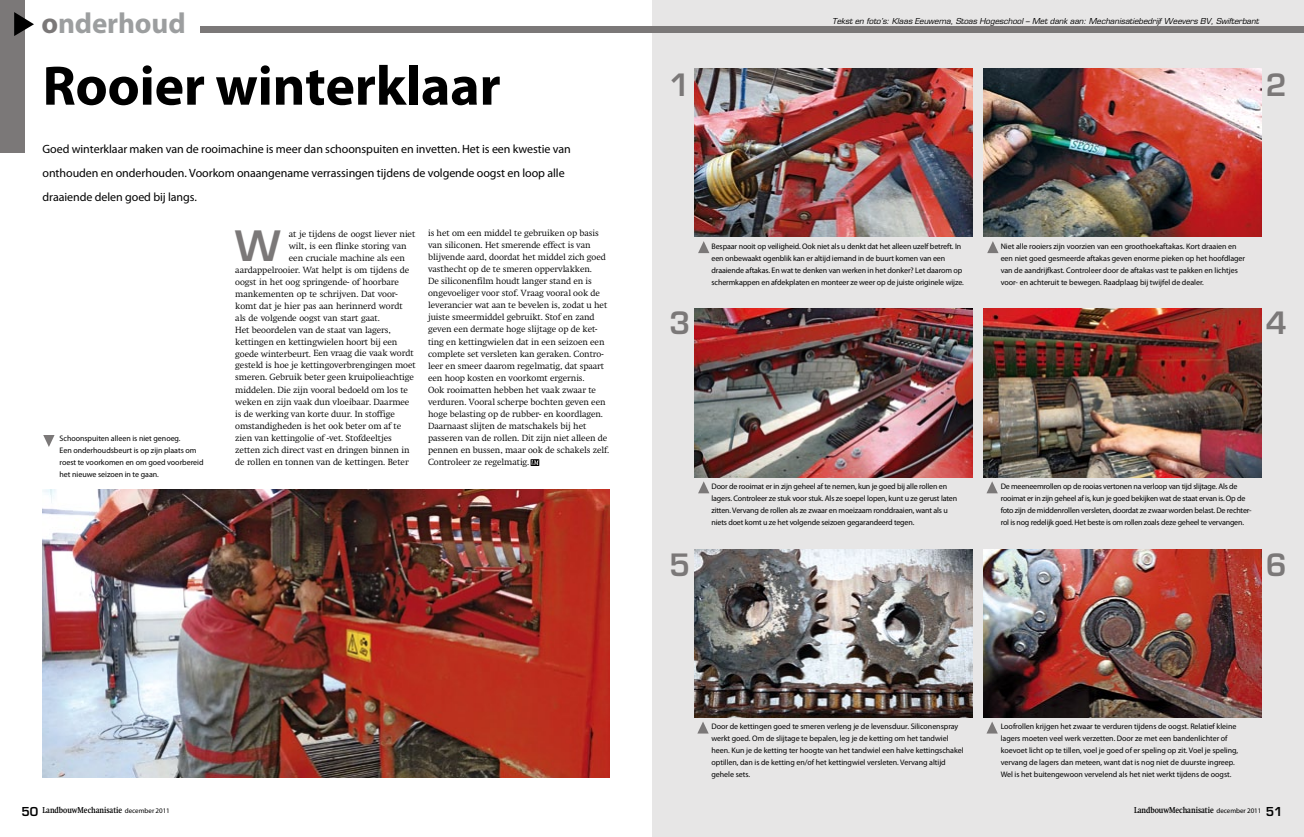
<style>
.page{position:relative;width:1304px;height:837px;background:#fff}
.page>*{position:absolute;margin:0;border:0;box-sizing:border-box;transform-origin:0 0}
.t1{font:700 56px "Myriad Pro";letter-spacing:-.005em;color:#000}
.t2{font:600 40.8px "Eurostile LT Std";color:#7b7878}
.t3{font:600 30px "Eurostile LT Std";color:#7b7878}
.t4{font:700 29px "Myriad Pro";letter-spacing:-.005em;color:#9c9e9f}
.t5{font:12px/24px "Myriad Pro";letter-spacing:-.005em;color:#000}
.t6{font:300 8.8px/12px "Swift";letter-spacing:-.005em;color:#000}
.t7{font:700 8.4px "Swift";letter-spacing:-.005em;color:#000;scale:.83 1}
.t8{font:8px/12px "Myriad Pro";letter-spacing:-.005em;color:#000}
.t9{font:8px/12px "Myriad Pro";letter-spacing:-.025em;color:#000}
.t10{font:italic 8px "Eurostile LT Std";letter-spacing:-.005em;color:#000}
.s1{color:#7b7878}
.s2{font-family:"Eurostile LT Std";font-weight:600;font-size:12px}
.s3{font-family:"Myriad Pro";font-weight:400;font-size:7px}
</style>
<div class="page">
<div style="left:652px;top:0;width:652px;height:836px;background:#e7e6e6"></div>
<div style="left:0;top:0;width:24px;height:153px;background:#7b7878"></div>
<div style="left:201px;top:27px;width:451px;height:6px;background:#7b7878"></div>
<svg style="left:14px;top:12px;width:20px;height:24px"></svg>
<div style="left:652px;top:27px;width:652px;height:6px;background:#7b7878"></div>
<img style="left:984px;top:69px;width:277px;height:168px">
<img style="left:694px;top:69px;width:278px;height:168px">
<img style="left:694px;top:309px;width:278px;height:168px">
<img style="left:984px;top:309px;width:277px;height:168px">
<img style="left:694px;top:549px;width:278px;height:168px">
<img style="left:984px;top:549px;width:277px;height:168px">
<svg style="left:531px;top:459px;width:8px;height:7px"></svg>
<svg style="left:531px;top:460px;width:8px;height:5px"></svg>
<svg style="left:987px;top:241px;width:12px;height:12px"></svg>
<svg style="left:698px;top:241px;width:11px;height:12px"></svg>
<svg style="left:698px;top:481px;width:11px;height:12px"></svg>
<svg style="left:986px;top:481px;width:12px;height:12px"></svg>
<svg style="left:697px;top:722px;width:12px;height:11px"></svg>
<svg style="left:987px;top:722px;width:11px;height:11px"></svg>
<img style="left:43px;top:489px;width:566px;height:288px">
<svg style="left:43px;top:435px;width:12px;height:12px"></svg>
<h3 class="t4" style="left:42px;top:4px;width:146px"><span class="s1">o</span>nderhoud</h3>
<h1 class="t1" style="left:43px;top:49px;width:460px">Rooier winterklaar</h1>
<h3 class="t5" style="left:43px;top:136px;width:530px">Goed winterklaar maken van de rooimachine is meer dan schoonspuiten en invetten. Het is een kwestie van onthouden en onderhouden. Voorkom onaangename verrassingen tijdens de volgende oogst en loop alle draaiende delen goed bij langs.</h3>
<h2 class="t2" style="left:235px;top:220px;width:47px">W</h2>
<p class="t6" style="left:289px;top:228px;width:128px">at je tijdens de oogst liever niet</p>
<p class="t6" style="left:428px;top:227px;width:183px">is het om een middel te gebruiken op basis van siliconen. Het smerende effect is van blijvende aard, doordat het middel zich goed vasthecht op de te smeren oppervlakken.<br>De siliconenfilm houdt langer stand en is ongevoeliger voor stof. Vraag vooral ook de leverancier wat aan te bevelen is, zodat u het juiste smeermiddel gebruikt. Stof en zand geven een dermate hoge slijtage op de ket&shy;ting en kettingwielen dat in een seizoen een complete set versleten kan geraken. Contro&shy;leer en smeer daarom regelmatig, dat spaart een hoop kosten en voorkomt ergernis.<br>Ook rooimatten hebben het vaak zwaar te verduren. Vooral scherpe bochten geven een hoge belasting op de rubber- en koordlagen.<br>Daarnaast slijten de matschakels bij het passeren van de rollen. Dit zijn niet alleen de pennen en bussen, maar ook de schakels zelf.<br>Controleer ze regelmatig.</p>
<p class="t6" style="left:289px;top:240px;width:119px">wilt, is een flinke storing van</p>
<p class="t6" style="left:289px;top:252px;width:118px">een cruciale machine als een</p>
<p class="t6" style="left:235px;top:264px;width:175px">aardappelrooier. Wat helpt is om tijdens de</p>
<p class="t6" style="left:235px;top:276px;width:165px">oogst in het oog springende- of hoorbare</p>
<p class="t6" style="left:235px;top:288px;width:164px">mankementen op te schrijven. Dat voor-</p>
<p class="t6" style="left:235px;top:300px;width:169px">komt dat je hier pas aan herinnerd wordt</p>
<p class="t6" style="left:235px;top:312px;width:146px">als de volgende oogst van start gaat.</p>
<p class="t6" style="left:235px;top:324px;width:157px">Het beoordelen van de staat van lagers,</p>
<p class="t6" style="left:235px;top:336px;width:164px">kettingen en kettingwielen hoort bij een</p>
<p class="t6" style="left:235px;top:347px;width:180px">goede winterbeurt. Een vraag die vaak wordt</p>
<p class="t6" style="left:235px;top:359px;width:182px">gesteld is hoe je kettingoverbrengingen moet</p>
<p class="t6" style="left:235px;top:371px;width:180px">smeren. Gebruik beter geen kruipolieachtige</p>
<p class="t6" style="left:235px;top:383px;width:174px">middelen. Die zijn vooral bedoeld om los te</p>
<p class="t6" style="left:235px;top:395px;width:176px">weken en zijn vaak dun vloeibaar. Daarmee</p>
<p class="t6" style="left:235px;top:407px;width:161px">is de werking van korte duur. In stoffige</p>
<p class="t6" style="left:235px;top:419px;width:168px">omstandigheden is het ook beter om af te</p>
<p class="t6" style="left:235px;top:431px;width:158px">zien van kettingolie of -vet. Stofdeeltjes</p>
<p class="t6" style="left:235px;top:443px;width:176px">zetten zich direct vast en dringen binnen in</p>
<p class="t6" style="left:235px;top:455px;width:175px">de rollen en tonnen van de kettingen. Beter</p>
<p class="t8" style="left:60px;top:432px;width:146px">Schoonspuiten alleen is niet genoeg.<br>Een onderhoudsbeurt is op zijn plaats om roest te voorkomen en om goed voorbereid het nieuwe seizoen in te gaan.</p>
<p class="t10" style="left:832px;top:17px;width:428px">Tekst en foto’s: Klaas Eeuwema, Stoas Hogeschool – Met dank aan: Mechanisatiebedrijf Weevers BV, Swifterbant</p>
<h3 class="t3" style="left:669px;top:66px;width:23px">1</h3>
<h3 class="t3" style="left:1266px;top:66px;width:23px">2</h3>
<h3 class="t3" style="left:669px;top:304px;width:23px">3</h3>
<p class="t8" style="left:711px;top:240px;width:254px">Bespaar nooit op veiligheid. Ook niet als u denkt dat het alleen uzelf betreft. In een onbewaakt ogenblik kan er altijd iemand in de buurt komen van een draaiende aftakas. En wat te denken van werken in het donker? Let daarom op schermkappen en afdekplaten en monteer ze weer op de juiste originele wijze.</p>
<p class="t8" style="left:1001px;top:240px;width:246px">Niet alle rooiers zijn voorzien van een groothoekaftakas. Kort draaien en een niet goed gesmeerde aftakas geven enorme pieken op het hoofdlager van de aandrijfkast. Controleer door de aftakas vast te pakken en lichtjes voor- en achteruit te bewegen. Raadplaag bij twijfel de dealer.</p>
<h3 class="t3" style="left:1266px;top:304px;width:23px">4</h3>
<h3 class="t3" style="left:669px;top:545px;width:23px">5</h3>
<p class="t8" style="left:711px;top:480px;width:247px">Door de rooimat er in zijn geheel af te nemen, kun je goed bij alle rollen en lagers. Controleer ze stuk voor stuk. Als ze soepel lopen, kunt u ze gerust laten zitten. Vervang de rollen als ze zwaar en moeizaam ronddraaien, want als u niets doet komt u ze het volgende seizoen gegarandeerd tegen.</p>
<p class="t9" style="left:1001px;top:480px;width:252px">De meeneemrollen op de rooias vertonen na verloop van tijd slijtage. Als de rooimat er in zijn geheel af is, kun je goed bekijken wat de staat ervan is. Op de foto zijn de middenrollen versleten, doordat ze zwaar worden belast. De rechter&shy;rol is nog redelijk goed. Het beste is om rollen zoals deze geheel te vervangen.</p>
<h3 class="t3" style="left:1266px;top:545px;width:23px">6</h3>
<p class="t8" style="left:711px;top:720px;width:254px">Door de kettingen goed te smeren verleng je de levensduur. Siliconenspray werkt goed. Om de slijtage te bepalen, leg je de ketting om het tandwiel heen. Kun je de ketting ter hoogte van het tandwiel een halve kettingschakel optillen, dan is de ketting en/of het kettingwiel versleten. Vervang altijd gehele sets.</p>
<p class="t8" style="left:1001px;top:720px;width:239px">Loofrollen krijgen het zwaar te verduren tijdens de oogst. Relatief kleine lagers moeten veel werk verzetten. Door ze met een bandenlichter of koevoet licht op te tillen, voel je goed of er speling op zit. Voel je speling, vervang de lagers dan meteen, want dat is nog niet de duurste ingreep.<br>Wel is het buitengewoon vervelend als het niet werkt tijdens de oogst.</p>
<p class="t7" style="left:21px;top:805px;width:180px"><span class="s2">50</span> LandbouwMechanisatie <span class="s3">december 2011</span></p>
<p class="t7" style="left:1134px;top:805px;width:180px">LandbouwMechanisatie <span class="s3">december 2011</span> <span class="s2">51</span></p>
</div>
